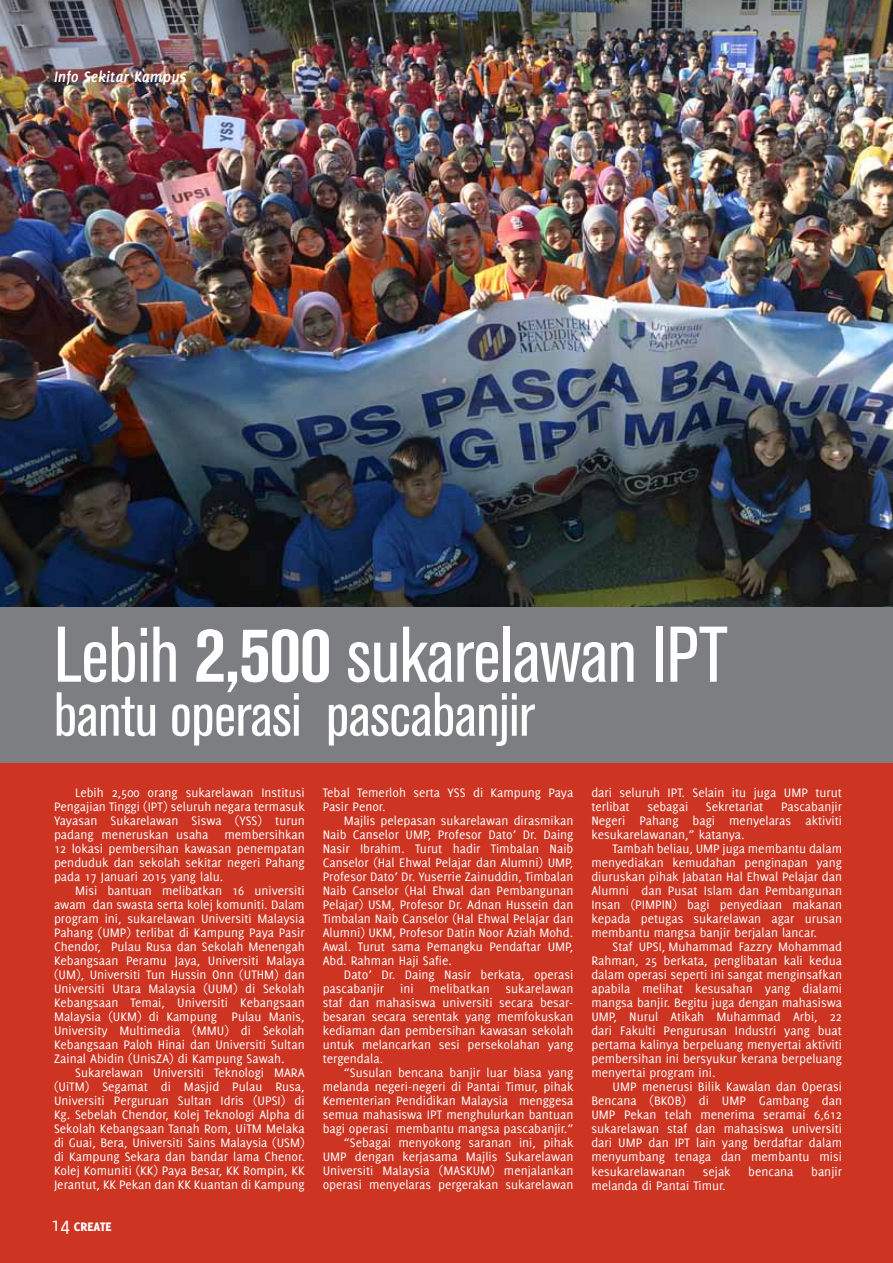
<style>
.page{position:relative;width:893px;height:1263px;background:#cd3522}
.page>*{position:absolute;margin:0;border:0;box-sizing:border-box;transform-origin:0 0}
.t1{font:condensed 78px "Akzidenz Grotesk BQ";letter-spacing:-.005em;color:#fff}
.t2{font:condensed 61.5px "Akzidenz Grotesk BQ";letter-spacing:-.005em;color:#fff}
.t3{font:italic 700 16.5px "Delicious";color:#fff}
.t4{font:13.5px/14px "Delicious";color:#fff;text-align:justify}
.t5{font:800 13.5px "Delicious";color:#fff}
.s1{font-weight:700}
.s2{font-weight:400;font-size:21px}
</style>
<div class="page">
<img style="left:0;top:0;width:893px;height:608px">
<div style="left:0;top:608px;width:893px;height:155px;background:#7c7e81"></div>
<p class="t3" style="left:54px;top:67px;width:134px">Info Sekitar Kampus</p>
<h1 class="t1" style="left:54px;top:611px;width:675px">Lebih <span class="s1">2,500</span> sukarelawan IPT</h1>
<h2 class="t2" style="left:54px;top:680px;width:482px">bantu operasi pascabanjir</h2>
<p class="t4" style="left:54px;top:785px;width:252px;text-indent:21px">Lebih 2,500 orang sukarelawan Institusi Pengajian Tinggi (IPT) seluruh negara termasuk Yayasan Sukarelawan Siswa (YSS) turun padang meneruskan usaha membersihkan 12 lokasi pembersihan kawasan penempatan penduduk dan sekolah sekitar negeri Pahang pada 17 Januari 2015 yang lalu.</p>
<p class="t4" style="left:54px;top:883px;width:252px;text-indent:21px">Misi bantuan melibatkan 16 universiti awam dan swasta serta kolej komuniti. Dalam program ini, sukarelawan Universiti Malaysia Pahang (UMP) terlibat di Kampung Paya Pasir Chendor, Pulau Rusa dan Sekolah Menengah Kebangsaan Peramu Jaya, Universiti Malaya (UM), Universiti Tun Hussin Onn (UTHM) dan Universiti Utara Malaysia (UUM) di Sekolah Kebangsaan Temai, Universiti Kebangsaan Malaysia (UKM) di Kampung Pulau Manis, University Multimedia (MMU) di Sekolah Kebangsaan Paloh Hinai dan Universiti Sultan Zainal Abidin (UnisZA) di Kampung Sawah.</p>
<p class="t4" style="left:54px;top:1065px;width:252px;text-indent:21px">Sukarelawan Universiti Teknologi MARA (UiTM) Segamat di Masjid Pulau Rusa, Universiti Perguruan Sultan Idris (UPSI) di Kg. Sebelah Chendor, Kolej Teknologi Alpha di Sekolah Kebangsaan Tanah Rom, UiTM Melaka di Guai, Bera, Universiti Sains Malaysia (USM) di Kampung Sekara dan bandar lama Chenor.<br>Kolej Komuniti (KK) Paya Besar, KK Rompin, KK Jerantut, KK Pekan dan KK Kuantan di Kampung</p>
<p class="t5" style="left:51px;top:1218px;width:62px"><span class="s2">14</span> CREATE</p>
<p class="t4" style="left:323px;top:785px;width:252px">Tebal Temerloh serta YSS di Kampung Paya<br>Pasir Penor.</p>
<p class="t4" style="left:323px;top:813px;width:252px;text-indent:21px">Majlis pelepasan sukarelawan dirasmikan Naib Canselor UMP, Profesor Dato’ Dr. Daing Nasir Ibrahim. Turut hadir Timbalan Naib Canselor (Hal Ehwal Pelajar dan Alumni) UMP, Profesor Dato’ Dr. Yuserrie Zainuddin, Timbalan Naib Canselor (Hal Ehwal dan Pembangunan Pelajar) USM, Profesor Dr. Adnan Hussein dan Timbalan Naib Canselor (Hal Ehwal Pelajar dan Alumni) UKM, Profesor Datin Noor Aziah Mohd.<br>Awal. Turut sama Pemangku Pendaftar UMP, Abd. Rahman Haji Safie.</p>
<p class="t4" style="left:323px;top:967px;width:252px;text-indent:21px">Dato’ Dr. Daing Nasir berkata, operasi pascabanjir ini melibatkan sukarelawan staf dan mahasiswa universiti secara besar&shy;besaran secara serentak yang memfokuskan kediaman dan pembersihan kawasan sekolah untuk melancarkan sesi persekolahan yang tergendala.</p>
<p class="t4" style="left:323px;top:1066px;width:252px;text-align:right">“Susulan bencana banjir luar biasa yang melanda negeri-negeri di Pantai Timur, pihak Kementerian Pendidikan Malaysia menggesa semua mahasiswa IPT menghulurkan bantuan bagi operasi membantu mangsa pascabanjir.” “Sebagai menyokong saranan ini, pihak UMP dengan kerjasama Majlis Sukarelawan Universiti Malaysia (MASKUM) menjalankan operasi menyelaras pergerakan sukarelawan</p>
<p class="t4" style="left:591px;top:785px;width:252px">dari seluruh IPT. Selain itu juga UMP turut terlibat</p>
<p class="t4" style="left:591px;top:799px;width:252px;text-indent:190px">Pascabanjir Negeri Pahang bagi menyelaras aktiviti kesukarelawanan,” katanya.</p>
<p class="t4" style="left:591px;top:841px;width:252px;text-indent:21px">Tambah beliau, UMP juga membantu dalam menyediakan kemudahan penginapan yang diuruskan pihak Jabatan Hal Ehwal Pelajar dan Alumni dan Pusat Islam dan Pembangunan Insan (PIMPIN) bagi penyediaan makanan kepada petugas sukarelawan agar urusan membantu mangsa banjir berjalan lancar.</p>
<p class="t4" style="left:591px;top:940px;width:252px;text-indent:21px">Staf UPSI, Muhammad Fazzry Mohammad Rahman, 25 berkata, penglibatan kali kedua dalam operasi seperti ini sangat menginsafkan apabila melihat kesusahan yang dialami mangsa banjir. Begitu juga dengan mahasiswa UMP, Nurul Atikah Muhammad Arbi, 22 dari Fakulti Pengurusan Industri yang buat pertama kalinya berpeluang menyertai aktiviti pembersihan ini bersyukur kerana berpeluang menyertai program ini.</p>
<p class="t4" style="left:591px;top:1080px;width:252px;text-indent:21px">UMP menerusi Bilik Kawalan dan Operasi Bencana (BKOB) di UMP Gambang dan UMP Pekan telah menerima seramai 6,612 sukarelawan staf dan mahasiswa universiti dari UMP dan IPT lain yang berdaftar dalam menyumbang tenaga dan membantu misi kesukarelawanan</p>
<p class="t4" style="left:647px;top:799px;width:42px">sebagai</p>
<p class="t4" style="left:706px;top:799px;width:59px">Sekretariat</p>
<p class="t4" style="left:703px;top:1164px;width:29px">sejak</p>
<p class="t4" style="left:748px;top:1164px;width:47px">bencana</p>
<p class="t4" style="left:811px;top:1164px;width:32px">banjir</p>
<p class="t4" style="left:591px;top:1178px;width:136px">melanda di Pantai Timur.</p>
</div>
